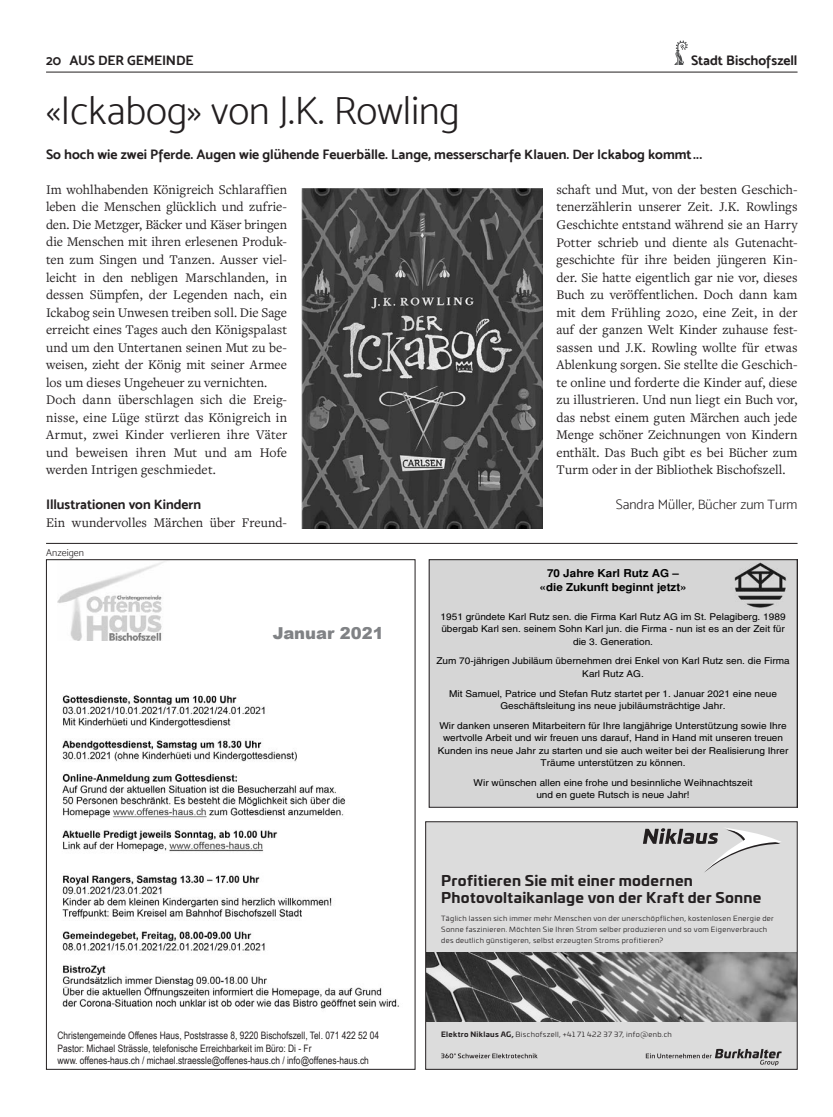
<style>
.page{position:relative;width:833px;height:1117px;background:#fff}
.page>*{position:absolute;margin:0;border:0;box-sizing:border-box;transform-origin:0 0}
.t1{font:40px "Mosk Light 300";color:#231f20}
.t2{font:900 16.38px "Arial";color:#808285}
.t3{font:700 14.12px/17.2px "Univia Pro";letter-spacing:.02em;color:#231f20;scale:1.05 1}
.t4{font:13.75px/17.5px "Freight Text Pro";color:#231f20}
.t5{font:13.75px "Mosk Bold 700";color:#231f20}
.t6{font:13.75px "Mosk Light 300";color:#231f20}
.t7{font:700 10.88px/14.5px "Helvetica";color:#000;text-align:center;scale:1.07 1}
.t8{font:10.25px/12.4px "Arial Narrow";color:#231f20}
.t9{font:10px "Mosk Light 300";letter-spacing:.01em;color:#231f20}
.t10{font:9.38px/12.5px "Helvetica";color:#000;text-align:center;scale:1.07 1}
.t11{font:7.12px/11.1px "Univia Pro";letter-spacing:.04em;color:#231f20;scale:1.05 1}
.s1{font-weight:700}
</style>
<div class="page">
<svg style="left:674px;top:41px;width:13px;height:24px"></svg>
<hr style="left:46px;top:72px;width:751px;height:1px;background:#231f20">
<hr style="left:46px;top:543px;width:751px;height:1px;background:#231f20">
<img style="left:57px;top:561px;width:108px;height:79px">
<img style="left:62px;top:695px;width:337px;height:314px">
<img style="left:301px;top:188px;width:241px;height:340px">
<div style="left:426px;top:821px;width:370px;height:248px;background:#dcdcdc"></div>
<svg style="left:643px;top:828px;width:138px;height:44px"></svg>
<svg style="left:441px;top:1053px;width:96px;height:4px"></svg>
<svg style="left:646px;top:1048px;width:135px;height:17px"></svg>
<img style="left:427px;top:952px;width:368px;height:68px">
<div style="left:425px;top:821px;width:372px;height:248px;border:1px solid #231f20"></div>
<div style="left:431px;top:561px;width:364px;height:244px;background:#d6d6d6"></div>
<div style="left:725px;top:559px;width:67px;height:52px;background:#d6d6d6"></div>
<img style="left:734px;top:562px;width:52px;height:46px">
<div style="left:429px;top:559px;width:368px;height:248px;border:1px solid #231f20"></div>
<p class="t5" style="left:46px;top:52px;width:149px">20 AUS DER GEMEINDE</p>
<p class="t5" style="left:691px;top:52px;width:108px">Stadt Bischofszell</p>
<h1 class="t1" style="left:46px;top:87px;width:415px">«Ickabog» von J.K. Rowling</h1>
<p class="t5" style="left:46px;top:146px;width:658px">So hoch wie zwei Pferde. Augen wie glühende Feuerbälle. Lange, messerscharfe Klauen. Der Ickabog kommt...</p>
<p class="t4" style="left:46px;top:180px;width:242px">Im wohlhabenden Königreich Schlaraffien leben die Menschen glücklich und zufrie&shy;den. Die Metzger, Bäcker und Käser bringen die Menschen mit ihren erlesenen Produk&shy;ten zum Singen und Tanzen. Ausser viel&shy;leicht in den nebligen Marschlanden, in dessen Sümpfen, der Legenden nach, ein Ickabog sein Unwesen treiben soll. Die Sage erreicht eines Tages auch den Königspalast und um den Untertanen seinen Mut zu be&shy;weisen, zieht der König mit seiner Armee los um dieses Ungeheuer zu vernichten.<br>Doch dann überschlagen sich die Ereig&shy;nisse, eine Lüge stürzt das Königreich in Armut, zwei Kinder verlieren ihre Väter und beweisen ihren Mut und am Hofe werden Intrigen geschmiedet.</p>
<p class="t5" style="left:46px;top:496px;width:157px">Illustrationen von Kindern</p>
<p class="t4" style="left:46px;top:513px;width:242px">Ein wundervolles Märchen über Freund-</p>
<p class="t4" style="left:556px;top:180px;width:243px;text-align:justify">schaft und Mut, von der besten Geschich&shy;tenerzählerin unserer Zeit. J.K. Rowlings Geschichte entstand während sie an Harry Potter schrieb und diente als Gutenacht&shy;geschichte für ihre beiden jüngeren Kin&shy;der. Sie hatte eigentlich gar nie vor, dieses Buch zu veröffentlichen. Doch dann kam mit dem Frühling 2020, eine Zeit, in der auf der ganzen Welt Kinder zuhause fest&shy;sassen und J.K. Rowling wollte für etwas Ablenkung sorgen. Sie stellte die Geschich&shy;te online und forderte die Kinder auf, diese zu illustrieren. Und nun liegt ein Buch vor, das nebst einem guten Märchen auch jede Menge schöner Zeichnungen von Kindern enthält. Das Buch gibt es bei Bücher zum Turm oder in der Bibliothek Bischofszell.</p>
<p class="t6" style="left:616px;top:496px;width:183px">Sandra Müller, Bücher zum Turm</p>
<p class="t9" style="left:46px;top:546px;width:40px">Anzeigen</p>
<p class="t2" style="left:273px;top:621px;width:113px">Januar 2021</p>
<p class="t8" style="left:57px;top:1028px;width:323px">Christengemeinde Offenes Haus, Poststrasse 8, 9220 Bischofszell, Tel. 071 422 52 04<br>Pastor: Michael Strässle, telefonische Erreichbarkeit im Büro: Di - Fr<br>www. offenes-haus.ch / michael.straessle@offenes-haus.ch / info@offenes-haus.ch</p>
<p class="t7" style="left:539px;top:565px;width:139px">70 Jahre Karl Rutz AG – «die Zukunft beginnt jetzt»</p>
<p class="t10" style="left:440px;top:610px;width:324px">1951 gründete Karl Rutz sen. die Firma Karl Rutz AG im St. Pelagiberg. 1989 übergab Karl sen. seinem Sohn Karl jun. die Firma - nun ist es an der Zeit für die 3. Generation.</p>
<p class="t10" style="left:436px;top:654px;width:332px">Zum 70-jährigen Jubiläum übernehmen drei Enkel von Karl Rutz sen. die Firma<br>Karl Rutz AG.</p>
<p class="t10" style="left:449px;top:687px;width:308px">Mit Samuel, Patrice und Stefan Rutz startet per 1. Januar 2021 eine neue<br>Geschäftsleitung ins neue jubiläumsträchtige Jahr.</p>
<p class="t10" style="left:438px;top:719px;width:329px">Wir danken unseren Mitarbeitern für Ihre langjährige Unterstützung sowie Ihre wertvolle Arbeit und wir freuen uns darauf, Hand in Hand mit unseren treuen Kunden ins neue Jahr zu starten und sie auch weiter bei der Realisierung Ihrer Träume unterstützen zu können.</p>
<p class="t10" style="left:473px;top:776px;width:262px">Wir wünschen allen eine frohe und besinnliche Weihnachtszeit und en guete Rutsch is neue Jahr!</p>
<p class="t3" style="left:441px;top:870px;width:306px">Profitieren Sie mit einer modernen<br>Photovoltaikanlage von der Kraft der Sonne</p>
<p class="t11" style="left:441px;top:912px;width:318px">Täglich lassen sich immer mehr Menschen von der unerschöpflichen, kostenlosen Energie der<br>Sonne faszinieren. Möchten Sie Ihren Strom selber produzieren und so vom Eigenverbrauch des deutlich günstigeren, selbst erzeugten Stroms profitieren?</p>
<p class="t11" style="left:441px;top:1027px;width:221px"><span class="s1">Elektro Niklaus AG,</span> Bischofszell, +41 71 422 37 37, info@enb.ch</p>
</div>
